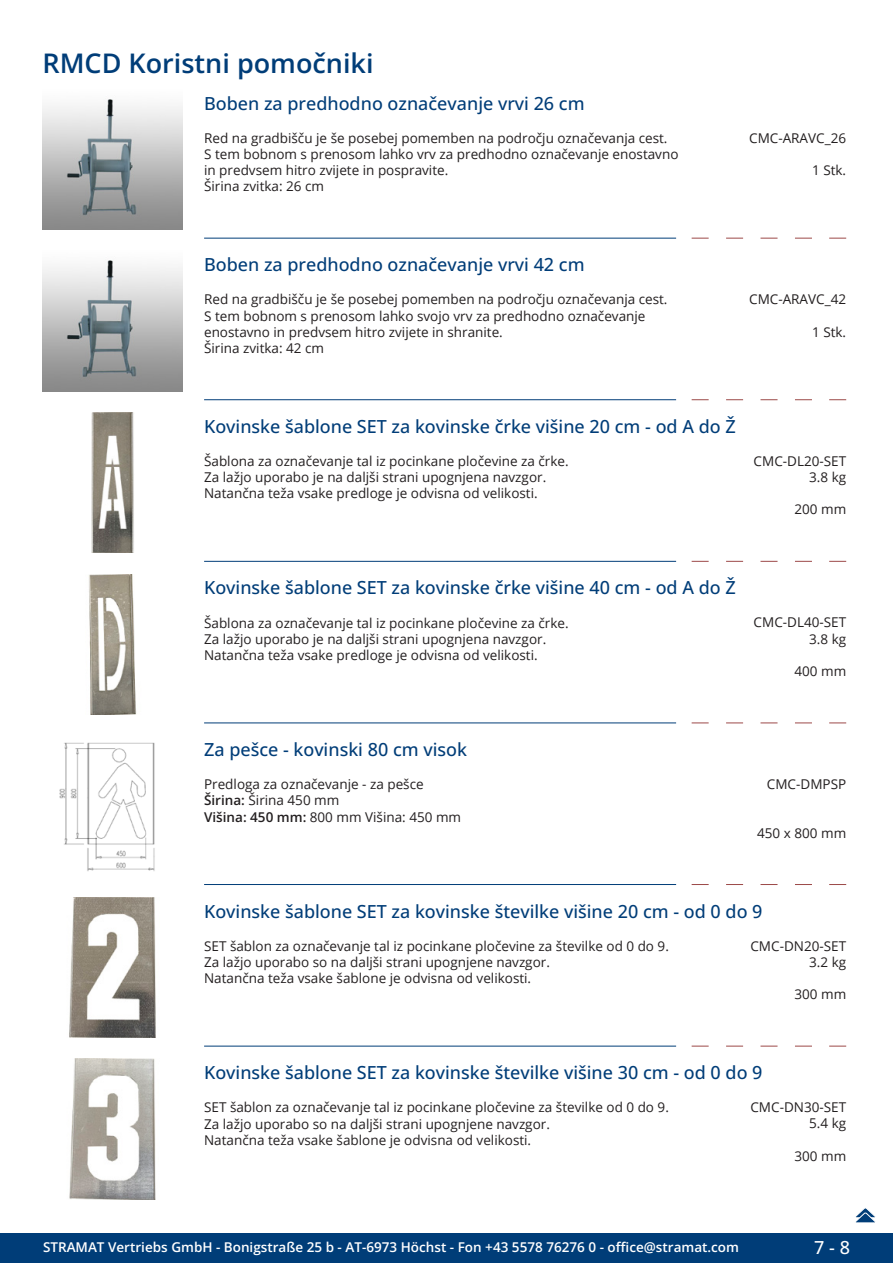
<style>
.page{position:relative;width:893px;height:1263px;background:#fff}
.page>*{position:absolute;margin:0;border:0;box-sizing:border-box;transform-origin:0 0}
.GruppeName{font:600 27px "Open Sans";color:#003d78}
.ArtikelName{font:500 18px "Open Sans";color:#003d78}
.t1{font:500 18px "Open Sans";color:#fff}
.Beschreibung{font:13.5px/16.2px "Open Sans";color:#231f20}
.ArtikelNummer{font:13.5px "Open Sans";color:#231f20}
.t2{font:600 13.5px "Open Sans";color:#fff}
.s1{font-weight:600}
</style>
<div class="page">
<div style="left:0;top:1233px;width:893px;height:30px;background:#003d78"></div>
<img style="left:43px;top:99px;width:140px;height:131px">
<img style="left:43px;top:260px;width:140px;height:131px">
<svg style="left:692px;top:238px;width:17px;height:1px"></svg>
<svg style="left:726px;top:238px;width:17px;height:1px"></svg>
<svg style="left:760px;top:238px;width:17px;height:1px"></svg>
<svg style="left:795px;top:238px;width:17px;height:1px"></svg>
<svg style="left:829px;top:238px;width:17px;height:1px"></svg>
<hr style="left:204px;top:238px;width:472px;height:1px;background:#003d78">
<img style="left:91px;top:412px;width:43px;height:141px">
<svg style="left:692px;top:399px;width:17px;height:1px"></svg>
<svg style="left:726px;top:399px;width:17px;height:1px"></svg>
<svg style="left:760px;top:399px;width:17px;height:1px"></svg>
<svg style="left:795px;top:399px;width:17px;height:1px"></svg>
<svg style="left:829px;top:399px;width:17px;height:1px"></svg>
<hr style="left:204px;top:399px;width:472px;height:1px;background:#003d78">
<img style="left:89px;top:574px;width:48px;height:140px">
<svg style="left:692px;top:561px;width:17px;height:1px"></svg>
<svg style="left:726px;top:561px;width:17px;height:1px"></svg>
<svg style="left:760px;top:561px;width:17px;height:1px"></svg>
<svg style="left:795px;top:561px;width:17px;height:1px"></svg>
<svg style="left:829px;top:561px;width:17px;height:1px"></svg>
<hr style="left:204px;top:561px;width:472px;height:1px;background:#003d78">
<img style="left:59px;top:742px;width:96px;height:129px">
<svg style="left:692px;top:723px;width:17px;height:1px"></svg>
<svg style="left:726px;top:723px;width:17px;height:1px"></svg>
<svg style="left:760px;top:723px;width:17px;height:1px"></svg>
<svg style="left:795px;top:723px;width:17px;height:1px"></svg>
<svg style="left:829px;top:723px;width:17px;height:1px"></svg>
<hr style="left:204px;top:723px;width:472px;height:1px;background:#003d78">
<img style="left:69px;top:897px;width:87px;height:140px">
<svg style="left:692px;top:884px;width:17px;height:1px"></svg>
<svg style="left:726px;top:884px;width:17px;height:1px"></svg>
<svg style="left:760px;top:884px;width:17px;height:1px"></svg>
<svg style="left:795px;top:884px;width:17px;height:1px"></svg>
<svg style="left:829px;top:884px;width:17px;height:1px"></svg>
<hr style="left:204px;top:884px;width:472px;height:1px;background:#003d78">
<img style="left:69px;top:1059px;width:87px;height:140px">
<svg style="left:692px;top:1046px;width:17px;height:1px"></svg>
<svg style="left:726px;top:1046px;width:17px;height:1px"></svg>
<svg style="left:760px;top:1046px;width:17px;height:1px"></svg>
<svg style="left:795px;top:1046px;width:17px;height:1px"></svg>
<svg style="left:829px;top:1046px;width:17px;height:1px"></svg>
<hr style="left:204px;top:1046px;width:472px;height:1px;background:#003d78">
<svg style="left:855px;top:1208px;width:21px;height:15px"></svg>
<p class="GruppeName" style="left:43px;top:44px;width:333px">RMCD Koristni pomočniki</p>
<p class="ArtikelName" style="left:204px;top:91px;width:382px">Boben za predhodno označevanje vrvi 26 cm</p>
<p class="Beschreibung" style="left:204px;top:129px;width:476px">Red na gradbišču je še posebej pomemben na področju označevanja cest.<br>S tem bobnom s prenosom lahko vrv za predhodno označevanje enostavno in predvsem hitro zvijete in pospravite.<br>Širina zvitka: 26 cm</p>
<p class="ArtikelNummer" style="left:749px;top:128px;width:99px">CMC-ARAVC_26</p>
<p class="ArtikelNummer" style="left:812px;top:161px;width:36px">1 Stk.</p>
<p class="ArtikelName" style="left:204px;top:252px;width:382px">Boben za predhodno označevanje vrvi 42 cm</p>
<p class="Beschreibung" style="left:204px;top:291px;width:465px">Red na gradbišču je še posebej pomemben na področju označevanja cest.<br>S tem bobnom s prenosom lahko svojo vrv za predhodno označevanje enostavno in predvsem hitro zvijete in shranite.<br>Širina zvitka: 42 cm</p>
<p class="ArtikelNummer" style="left:749px;top:290px;width:99px">CMC-ARAVC_42</p>
<p class="ArtikelNummer" style="left:812px;top:322px;width:36px">1 Stk.</p>
<p class="ArtikelName" style="left:204px;top:414px;width:533px">Kovinske šablone SET za kovinske črke višine 20 cm - od A do Ž</p>
<p class="Beschreibung" style="left:204px;top:453px;width:366px">Šablona za označevanje tal iz pocinkane pločevine za črke.<br>Za lažjo uporabo je na daljši strani upognjena navzgor.<br>Natančna teža vsake predloge je odvisna od velikosti.</p>
<p class="ArtikelNummer" style="left:754px;top:452px;width:94px">CMC-DL20-SET</p>
<p class="ArtikelNummer" style="left:809px;top:468px;width:39px">3.8 kg</p>
<p class="ArtikelNummer" style="left:794px;top:500px;width:53px">200 mm</p>
<p class="ArtikelName" style="left:204px;top:575px;width:533px">Kovinske šablone SET za kovinske črke višine 40 cm - od A do Ž</p>
<p class="Beschreibung" style="left:204px;top:614px;width:366px">Šablona za označevanje tal iz pocinkane pločevine za črke.<br>Za lažjo uporabo je na daljši strani upognjena navzgor.<br>Natančna teža vsake predloge je odvisna od velikosti.</p>
<p class="ArtikelNummer" style="left:754px;top:613px;width:94px">CMC-DL40-SET</p>
<p class="ArtikelNummer" style="left:809px;top:629px;width:39px">3.8 kg</p>
<p class="ArtikelNummer" style="left:794px;top:662px;width:53px">400 mm</p>
<p class="ArtikelName" style="left:204px;top:737px;width:264px">Za pešce - kovinski 80 cm visok</p>
<p class="Beschreibung" style="left:204px;top:776px;width:259px">Predloga za označevanje - za pešce<br><span class="s1">Širina:</span> Širina 450 mm<br><span class="s1">Višina: 450 mm:</span> 800 mm Višina: 450 mm</p>
<p class="ArtikelNummer" style="left:767px;top:775px;width:81px">CMC-DMPSP</p>
<p class="ArtikelNummer" style="left:757px;top:823px;width:91px">450 x 800 mm</p>
<p class="ArtikelName" style="left:204px;top:899px;width:560px">Kovinske šablone SET za kovinske številke višine 20 cm - od 0 do 9</p>
<p class="Beschreibung" style="left:204px;top:937px;width:466px">SET šablon za označevanje tal iz pocinkane pločevine za številke od 0 do 9.<br>Za lažjo uporabo so na daljši strani upognjene navzgor.<br>Natančna teža vsake šablone je odvisna od velikosti.</p>
<p class="ArtikelNummer" style="left:750px;top:936px;width:97px">CMC-DN20-SET</p>
<p class="ArtikelNummer" style="left:809px;top:953px;width:39px">3.2 kg</p>
<p class="ArtikelNummer" style="left:794px;top:985px;width:53px">300 mm</p>
<p class="ArtikelName" style="left:204px;top:1060px;width:560px">Kovinske šablone SET za kovinske številke višine 30 cm - od 0 do 9</p>
<p class="Beschreibung" style="left:204px;top:1099px;width:466px">SET šablon za označevanje tal iz pocinkane pločevine za številke od 0 do 9.<br>Za lažjo uporabo so na daljši strani upognjene navzgor.<br>Natančna teža vsake šablone je odvisna od velikosti.</p>
<p class="ArtikelNummer" style="left:750px;top:1098px;width:97px">CMC-DN30-SET</p>
<p class="ArtikelNummer" style="left:809px;top:1114px;width:39px">5.4 kg</p>
<p class="ArtikelNummer" style="left:794px;top:1147px;width:53px">300 mm</p>
<p class="t2" style="left:43px;top:1238px;width:698px">STRAMAT Vertriebs GmbH - Bonigstraße 25 b - AT-6973 Höchst - Fon +43 5578 76276 0 - office@stramat.com</p>
<h2 class="t1" style="left:814px;top:1234px;width:37px">7 - 8</h2>
</div>
